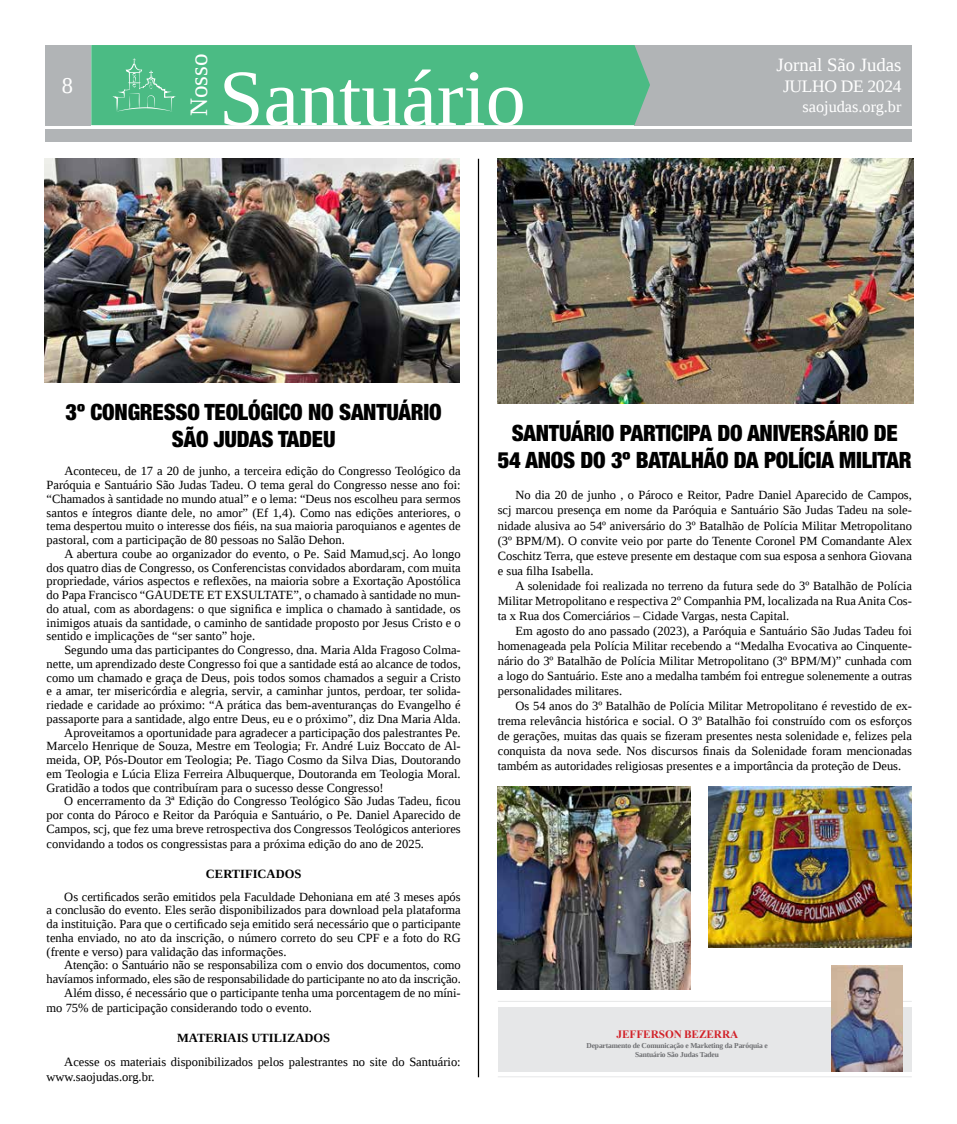
<style>
.page{position:relative;width:957px;height:1124px;background:#fff}
.page>*{position:absolute;margin:0;border:0;box-sizing:border-box;transform-origin:0 0}
.t1{font:80px "Liberation Serif";color:#fff}
.t2{font:25px "Liberation Serif";color:#fff}
.t3{font:900 condensed 22.5px/27px "Helvetica Neue LT Std";letter-spacing:-.01em;color:#000;text-align:center}
.t4{font:22.5px "Liberation Serif";color:#fff}
.t5{font:18.75px "Liberation Serif";color:#fff}
.t6{font:17.5px "Liberation Serif";letter-spacing:-.02em;color:#fff}
.t7{font:16.25px "Liberation Serif";color:#fff}
.t8{font:12.5px/13.8px "Liberation Serif";color:#000;text-align:justify}
.t9{font:700 12.5px "Liberation Serif";color:#000}
.t10{font:700 11.25px "Times New Roman";letter-spacing:-.005em;color:#d2232a}
.t11{font:700 7.5px/9px "Liberation Serif";letter-spacing:-.02em;color:#6d6e71;text-align:center}
</style>
<div class="page">
<div style="left:45px;top:45px;width:45px;height:80px;background:#b1b4b6"></div>
<div style="left:635px;top:45px;width:277px;height:80px;background:#b1b4b6"></div>
<div style="left:45px;top:128px;width:867px;height:13px;background:#b1b4b6"></div>
<div style="left:91px;top:45px;width:559px;height:80px;background:#4bbb84"></div>
<svg style="left:112px;top:58px;width:64px;height:54px"></svg>
<div style="left:498px;top:1006px;width:414px;height:65px;background:#e6e7e8"></div>
<hr style="left:498px;top:1000px;width:414px;height:1px;background:#e6e7e8">
<hr style="left:498px;top:1076px;width:414px;height:1px;background:#e6e7e8">
<img style="left:831px;top:965px;width:71px;height:106px">
<hr style="left:478px;top:159px;width:1px;height:918px;background:#000">
<img style="left:498px;top:159px;width:415px;height:245px">
<img style="left:498px;top:786px;width:193px;height:203px">
<img style="left:708px;top:786px;width:204px;height:161px">
<img style="left:44px;top:159px;width:416px;height:223px">
<h3 class="t4" style="left:62px;top:71px;width:13px">8</h3>
<h2 class="t2" style="left:183px;top:116px;width:64px;rotate:-90deg">Nosso</h2>
<h1 class="t1" style="left:219px;top:47px;width:308px">Santuário</h1>
<h3 class="t5" style="left:776px;top:53px;width:126px">Jornal São Judas</h3>
<h3 class="t6" style="left:783px;top:75px;width:120px">JULHO DE 2024</h3>
<h3 class="t7" style="left:802px;top:96px;width:100px">saojudas.org.br</h3>
<h3 class="t3" style="left:66px;top:398px;width:378px">3º CONGRESSO TEOLÓGICO NO SANTUÁRIO<br>SÃO JUDAS TADEU</h3>
<p class="t8" style="left:47px;top:464px;width:416px;text-indent:18px">Aconteceu, de 17 a 20 de junho, a terceira edição do Congresso Teológico da Paróquia e Santuário São Judas Tadeu. O tema geral do Congresso nesse ano foi: “Chamados à santidade no mundo atual” e o lema: “Deus nos escolheu para sermos santos e íntegros diante dele, no amor” (Ef 1,4). Como nas edições anteriores, o tema despertou muito o interesse dos fiéis, na sua maioria paroquianos e agentes de pastoral, com a participação de 80 pessoas no Salão Dehon.</p>
<p class="t8" style="left:47px;top:546px;width:416px;text-indent:18px">A abertura coube ao organizador do evento, o Pe. Said Mamud,scj. Ao longo dos quatro dias de Congresso, os Conferencistas convidados abordaram, com muita propriedade, vários aspectos e reflexões, na maioria sobre a Exortação Apostólica do Papa Francisco “GAUDETE ET EXSULTATE”, o chamado à santidade no mun&shy;do atual, com as abordagens: o que significa e implica o chamado à santidade, os inimigos atuais da santidade, o caminho de santidade proposto por Jesus Cristo e o sentido e implicações de “ser santo” hoje.</p>
<p class="t8" style="left:64px;top:643px;width:398px">Segundo uma das participantes do Congresso, dna. Maria Alda Fragoso Colma-</p>
<p class="t8" style="left:47px;top:656px;width:416px">nette, um aprendizado deste Congresso foi que a santidade está ao alcance de todos,</p>
<p class="t8" style="left:47px;top:670px;width:416px">como um chamado e graça de Deus, pois todos somos chamados a seguir a Cristo</p>
<p class="t8" style="left:47px;top:684px;width:416px">e a amar, ter misericórdia e alegria, servir, a caminhar juntos, perdoar, ter solida-</p>
<p class="t8" style="left:47px;top:698px;width:416px">riedade e caridade ao próximo: “A prática das bem-aventuranças do Evangelho é</p>
<p class="t8" style="left:47px;top:711px;width:416px">passaporte para a santidade, algo entre Deus, eu e o próximo”, diz Dna Maria Alda.</p>
<p class="t8" style="left:64px;top:725px;width:398px">Aproveitamos a oportunidade para agradecer a participação dos palestrantes Pe.</p>
<p class="t8" style="left:47px;top:739px;width:416px">Marcelo Henrique de Souza, Mestre em Teologia; Fr. André Luiz Boccato de Al-</p>
<p class="t8" style="left:47px;top:753px;width:416px">meida, OP, Pós-Doutor em Teologia; Pe. Tiago Cosmo da Silva Dias, Doutorando</p>
<p class="t8" style="left:47px;top:766px;width:416px">em Teologia e Lúcia Eliza Ferreira Albuquerque, Doutoranda em Teologia Moral.</p>
<p class="t8" style="left:47px;top:780px;width:339px">Gratidão a todos que contribuíram para o sucesso desse Congresso!</p>
<p class="t8" style="left:64px;top:794px;width:398px">O encerramento da 3ª Edição do Congresso Teológico São Judas Tadeu, ficou</p>
<p class="t8" style="left:47px;top:808px;width:416px">por conta do Pároco e Reitor da Paróquia e Santuário, o Pe. Daniel Aparecido de</p>
<p class="t8" style="left:47px;top:821px;width:416px">Campos, scj, que fez uma breve retrospectiva dos Congressos Teológicos anteriores</p>
<p class="t8" style="left:47px;top:836px;width:379px">convidando a todos os congressistas para a próxima edição do ano de 2025.</p>
<p class="t9" style="left:206px;top:865px;width:97px">CERTIFICADOS</p>
<p class="t8" style="left:47px;top:889px;width:416px;text-indent:18px">Os certificados serão emitidos pela Faculdade Dehoniana em até 3 meses após a conclusão do evento. Eles serão disponibilizados para download pela plataforma da instituição. Para que o certificado seja emitido será necessário que o participante tenha enviado, no ato da inscrição, o número correto do seu CPF e a foto do RG (frente e verso) para validação das informações.</p>
<p class="t8" style="left:47px;top:958px;width:416px;text-align:right">Atenção: o Santuário não se responsabiliza com o envio dos documentos, como havíamos informado, eles são de responsabilidade do participante no ato da inscrição.<br>Além disso, é necessário que o participante tenha uma porcentagem de no míni-</p>
<p class="t8" style="left:47px;top:1000px;width:267px">mo 75% de participação considerando todo o evento.</p>
<p class="t9" style="left:177px;top:1029px;width:154px">MATERIAIS UTILIZADOS</p>
<p class="t8" style="left:47px;top:1053px;width:416px;line-height:15px;text-indent:18px">Acesse os materiais disponibilizados pelos palestrantes no site do Santuário: www.saojudas.org.br.</p>
<h3 class="t3" style="left:498px;top:419px;width:415px">SANTUÁRIO PARTICIPA DO ANIVERSÁRIO DE<br>54 ANOS DO 3º BATALHÃO DA POLÍCIA MILITAR</h3>
<p class="t8" style="left:498px;top:487px;width:416px;line-height:15px;text-indent:18px">No dia 20 de junho , o Pároco e Reitor, Padre Daniel Aparecido de Campos, scj marcou presença em nome da Paróquia e Santuário São Judas Tadeu na sole&shy;nidade alusiva ao 54º aniversário do 3º Batalhão de Polícia Militar Metropolitano (3º BPM/M). O convite veio por parte do Tenente Coronel PM Comandante Alex Coschitz Terra, que esteve presente em destaque com sua esposa a senhora Giovana e sua filha Isabella.</p>
<p class="t8" style="left:498px;top:577px;width:416px;line-height:15px;text-indent:18px">A solenidade foi realizada no terreno da futura sede do 3º Batalhão de Polícia Militar Metropolitano e respectiva 2º Companhia PM, localizada na Rua Anita Cos&shy;ta x Rua dos Comerciários – Cidade Vargas, nesta Capital.</p>
<p class="t8" style="left:498px;top:622px;width:416px;line-height:15px;text-indent:18px">Em agosto do ano passado (2023), a Paróquia e Santuário São Judas Tadeu foi homenageada pela Polícia Militar recebendo a “Medalha Evocativa ao Cinquente&shy;nário do 3º Batalhão de Polícia Militar Metropolitano (3º BPM/M)” cunhada com a logo do Santuário. Este ano a medalha também foi entregue solenemente a outras personalidades militares.</p>
<p class="t8" style="left:498px;top:697px;width:416px;line-height:15px;text-indent:18px">Os 54 anos do 3º Batalhão de Polícia Militar Metropolitano é revestido de ex&shy;trema relevância histórica e social. O 3º Batalhão foi construído com os esforços de gerações, muitas das quais se fizeram presentes nesta solenidade e, felizes pela conquista da nova sede. Nos discursos finais da Solenidade foram mencionadas também as autoridades religiosas presentes e a importância da proteção de Deus.</p>
<p class="t10" style="left:616px;top:1025px;width:123px">JEFFERSON BEZERRA</p>
<p class="t11" style="left:586px;top:1040px;width:183px">Departamento de Comunicação e Marketing da Paróquia e<br>Santuário São Judas Tadeu</p>
</div>
